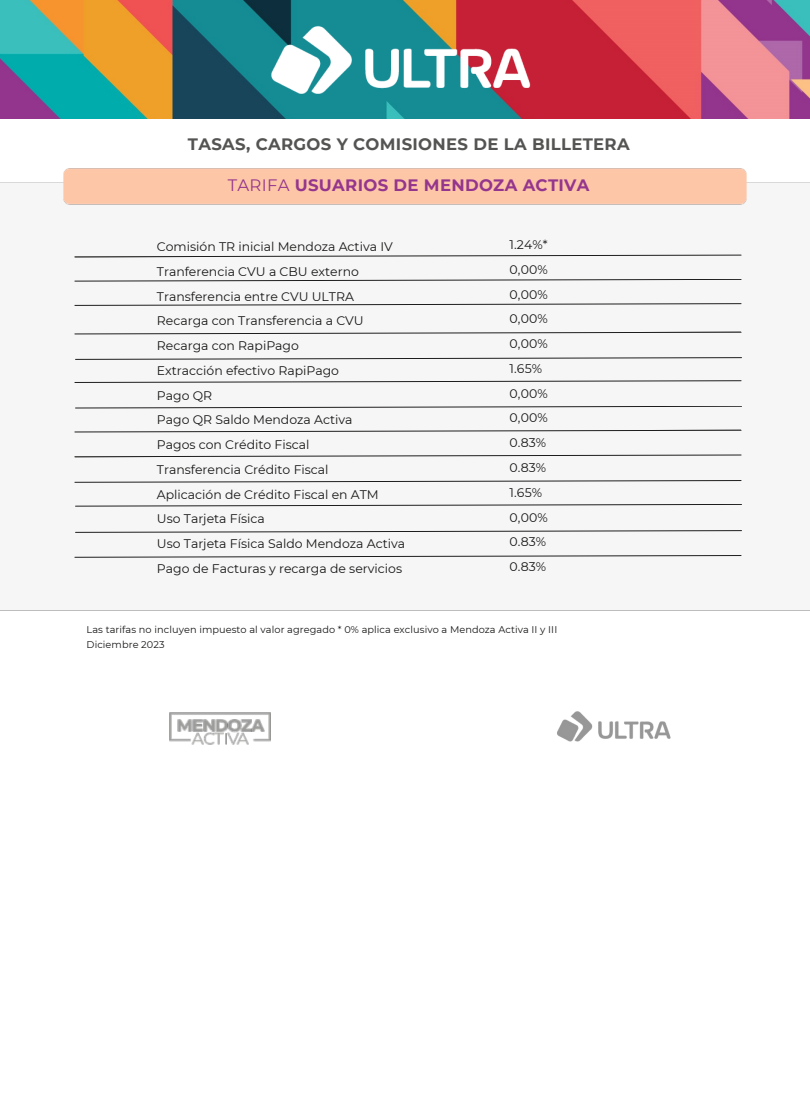
<style>
.page{position:relative;width:810px;height:1113px;background:#fff}
.page>*{position:absolute;margin:0;border:0;box-sizing:border-box;transform-origin:0 0}
.t1{font:700 16.5px "Montserrat";letter-spacing:.02em;color:#545453}
.t2{font:700 16.5px "Montserrat";letter-spacing:.02em;color:#94368d}
.t3{font:12.52px "Montserrat";letter-spacing:.01em;color:#171615}
.t4{font:12.45px "Montserrat";color:#171615}
.t5{font:9.75px "Montserrat";letter-spacing:.01em;color:#171615}
.s1{font-weight:400}
</style>
<div class="page">
<svg style="left:192px;top:741px;width:57px;height:3px"></svg>
<img style="left:169px;top:712px;width:102px;height:29px">
<div style="left:1px;top:182px;width:809px;height:376px;background:#f6f6f6"></div>
<div style="left:64px;top:168px;width:682px;height:36px;background:#fdc6a7"></div>
<img style="left:557px;top:711px;width:114px;height:31px">
<svg style="left:75px;top:380px;width:666px;height:2px"></svg>
<svg style="left:75px;top:430px;width:666px;height:2px"></svg>
<svg style="left:75px;top:454px;width:666px;height:3px"></svg>
<svg style="left:75px;top:480px;width:666px;height:2px"></svg>
<svg style="left:75px;top:555px;width:666px;height:2px"></svg>
<svg style="left:75px;top:255px;width:666px;height:2px"></svg>
<svg style="left:75px;top:279px;width:666px;height:2px"></svg>
<svg style="left:75px;top:303px;width:666px;height:2px"></svg>
<svg style="left:75px;top:332px;width:666px;height:2px"></svg>
<svg style="left:75px;top:357px;width:667px;height:2px"></svg>
<svg style="left:75px;top:406px;width:667px;height:2px"></svg>
<svg style="left:75px;top:504px;width:667px;height:2px"></svg>
<svg style="left:75px;top:530px;width:667px;height:2px"></svg>
<img style="left:0;top:0;width:810px;height:118px">
<img style="left:150px;top:10px;width:506px;height:95px">
<p class="t1" style="left:188px;top:134px;width:443px">TASAS, CARGOS Y COMISIONES DE LA BILLETERA</p>
<p class="t2" style="left:228px;top:175px;width:363px"><span class="s1">TARIFA</span> USUARIOS DE MENDOZA ACTIVA</p>
<p class="t4" style="left:157px;top:239px;width:237px">Comisión TR inicial Mendoza Activa IV</p>
<p class="t4" style="left:157px;top:263px;width:204px">Tranferencia CVU a CBU externo</p>
<p class="t4" style="left:157px;top:288px;width:199px">Transferencia entre CVU ULTRA</p>
<p class="t4" style="left:157px;top:313px;width:208px">Recarga con Transferencia a CVU</p>
<p class="t4" style="left:157px;top:338px;width:144px">Recarga con RapiPago</p>
<p class="t4" style="left:157px;top:362px;width:184px">Extracción efectivo RapiPago</p>
<p class="t4" style="left:157px;top:387px;width:57px">Pago QR</p>
<p class="t4" style="left:157px;top:412px;width:197px">Pago QR Saldo Mendoza Activa</p>
<p class="t4" style="left:157px;top:437px;width:154px">Pagos con Crédito Fiscal</p>
<p class="t4" style="left:157px;top:461px;width:173px">Transferencia Crédito Fiscal</p>
<p class="t4" style="left:157px;top:486px;width:223px">Aplicación de Crédito Fiscal en ATM</p>
<p class="t4" style="left:157px;top:511px;width:109px">Uso Tarjeta Física</p>
<p class="t4" style="left:157px;top:536px;width:250px">Uso Tarjeta Física Saldo Mendoza Activa</p>
<p class="t4" style="left:157px;top:560px;width:247px">Pago de Facturas y recarga de servicios</p>
<p class="t3" style="left:510px;top:237px;width:40px">1.24%*</p>
<p class="t3" style="left:510px;top:261px;width:40px">0,00%</p>
<p class="t3" style="left:510px;top:286px;width:40px">0,00%</p>
<p class="t3" style="left:510px;top:311px;width:40px">0,00%</p>
<p class="t3" style="left:510px;top:336px;width:40px">0,00%</p>
<p class="t3" style="left:510px;top:360px;width:34px">1.65%</p>
<p class="t3" style="left:510px;top:385px;width:40px">0,00%</p>
<p class="t3" style="left:510px;top:410px;width:40px">0,00%</p>
<p class="t3" style="left:510px;top:435px;width:38px">0.83%</p>
<p class="t3" style="left:510px;top:459px;width:38px">0.83%</p>
<p class="t3" style="left:510px;top:484px;width:34px">1.65%</p>
<p class="t3" style="left:510px;top:509px;width:40px">0,00%</p>
<p class="t3" style="left:510px;top:534px;width:38px">0.83%</p>
<p class="t3" style="left:510px;top:558px;width:38px">0.83%</p>
<p class="t5" style="left:87px;top:623px;width:472px">Las tarifas no incluyen impuesto al valor agregado * 0% aplica exclusivo a Mendoza Activa II y III</p>
<p class="t5" style="left:87px;top:638px;width:80px">Diciembre 2023</p>
</div>
